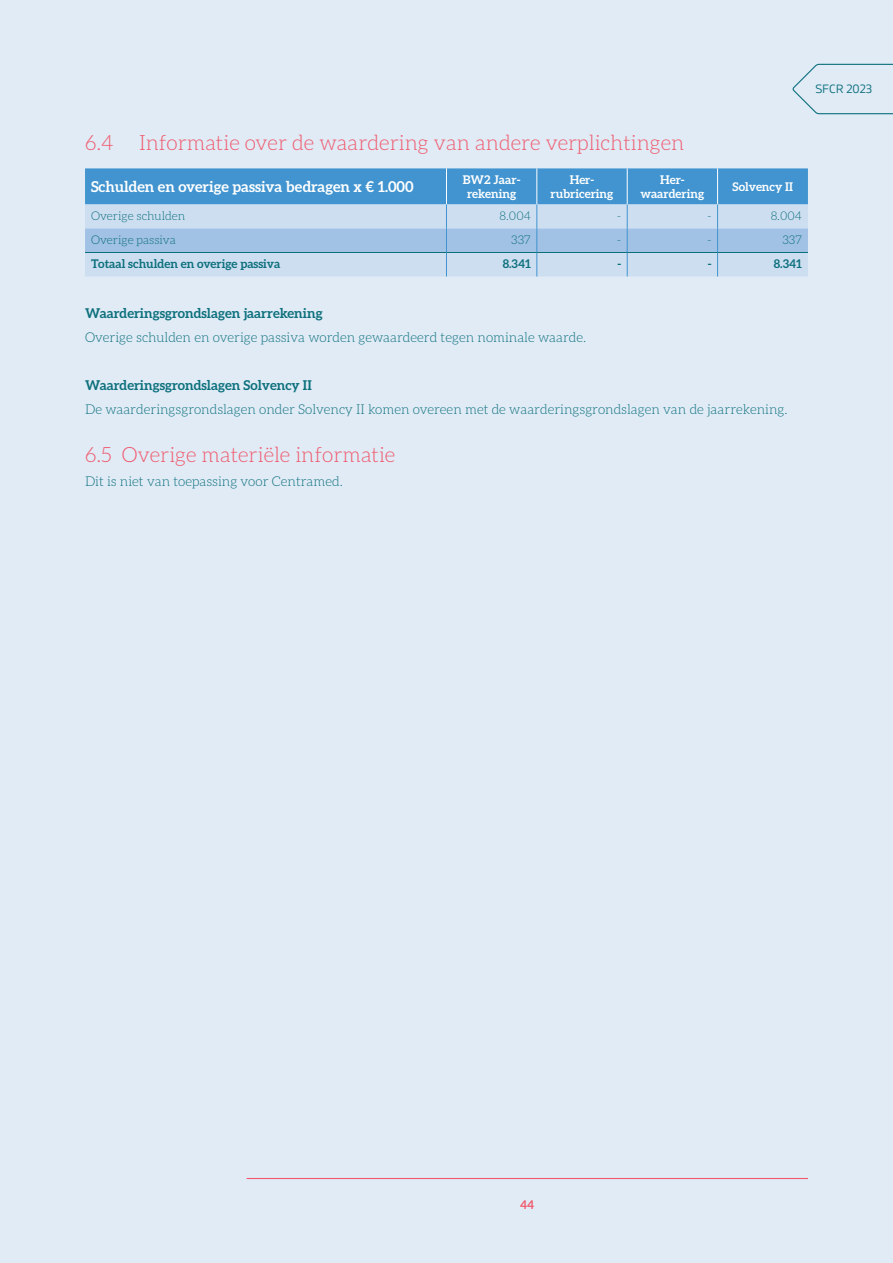
<style>
.page{position:relative;width:893px;height:1263px;background:#e0ebf6}
.page>*{position:absolute;margin:0;border:0;box-sizing:border-box;transform-origin:0 0}
.subtitel{font:300 21px "Aleo";color:#f0596c}
.tabel_body{font:700 15px "Aleo";color:#fff}
.body{font:300 13.5px "Aleo";color:#0c707c}
.kopje_body_bold{font:700 13.5px "Aleo";color:#0c707c}
.tabel_body-2{font:700 12px "Aleo";color:#fff}
.tabel_body-3{font:300 12px "Aleo";color:#0c707c}
.tabel_body-4{font:700 12px "Aleo";color:#0c707c}
.t1{font:12px "Gilam";color:#0c707c}
.t2{font:700 12px "Aleo";color:#f0596c}
</style>
<div class="page">
<hr style="left:247px;top:1178px;width:561px;height:1px;background:#f0596c">
<svg style="left:792px;top:63px;width:101px;height:52px"></svg>
<svg style="left:85px;top:168px;width:723px;height:108px;background:#94bee3"></svg>
<hr style="left:85px;top:252px;width:361px;height:1px;background:#0c707c">
<hr style="left:446px;top:252px;width:91px;height:1px;background:#0c707c">
<hr style="left:537px;top:252px;width:90px;height:1px;background:#0c707c">
<hr style="left:627px;top:252px;width:91px;height:1px;background:#0c707c">
<hr style="left:718px;top:252px;width:90px;height:1px;background:#0c707c">
<p class="t1" style="left:815px;top:80px;width:58px">SFCR 2023</p>
<p class="subtitel" style="left:85px;top:131px;width:601px">6.4 Informatie over de waardering van andere verplichtingen</p>
<p class="tabel_body" style="left:91px;top:178px;width:324px">Schulden en overige passiva bedragen x € 1.000</p>
<p class="tabel_body-2" style="left:463px;top:173px;width:59px">BW2 Jaar-</p>
<p class="tabel_body-2" style="left:467px;top:187px;width:51px">rekening</p>
<p class="tabel_body-2" style="left:570px;top:173px;width:26px">Her-</p>
<p class="tabel_body-2" style="left:551px;top:187px;width:64px">rubricering</p>
<p class="tabel_body-2" style="left:660px;top:173px;width:26px">Her-</p>
<p class="tabel_body-2" style="left:640px;top:187px;width:66px">waardering</p>
<p class="tabel_body-2" style="left:732px;top:180px;width:62px">Solvency II</p>
<p class="tabel_body-3" style="left:91px;top:209px;width:96px">Overige schulden</p>
<p class="tabel_body-3" style="left:500px;top:209px;width:33px">8.004</p>
<p class="tabel_body-3" style="left:617px;top:209px;width:6px">-</p>
<p class="tabel_body-3" style="left:707px;top:209px;width:6px">-</p>
<p class="tabel_body-3" style="left:771px;top:209px;width:33px">8.004</p>
<p class="tabel_body-3" style="left:91px;top:233px;width:86px">Overige passiva</p>
<p class="tabel_body-3" style="left:511px;top:233px;width:21px">337</p>
<p class="tabel_body-3" style="left:617px;top:233px;width:6px">-</p>
<p class="tabel_body-3" style="left:707px;top:233px;width:6px">-</p>
<p class="tabel_body-3" style="left:782px;top:233px;width:21px">337</p>
<p class="tabel_body-4" style="left:91px;top:257px;width:191px">Totaal schulden en overige passiva</p>
<p class="tabel_body-4" style="left:503px;top:257px;width:30px">8.341</p>
<p class="tabel_body-4" style="left:617px;top:257px;width:5px">-</p>
<p class="tabel_body-4" style="left:708px;top:257px;width:5px">-</p>
<p class="tabel_body-4" style="left:774px;top:257px;width:30px">8.341</p>
<p class="kopje_body_bold" style="left:85px;top:305px;width:239px">Waarderingsgrondslagen jaarrekening</p>
<p class="body" style="left:85px;top:330px;width:503px">Overige schulden en overige passiva worden gewaardeerd tegen nominale waarde.</p>
<p class="kopje_body_bold" style="left:85px;top:377px;width:228px">Waarderingsgrondslagen Solvency II</p>
<p class="body" style="left:85px;top:402px;width:704px">De waarderingsgrondslagen onder Solvency II komen overeen met de waarderingsgrondslagen van de jaarrekening.</p>
<p class="subtitel" style="left:85px;top:443px;width:312px">6.5 Overige materiële informatie</p>
<p class="body" style="left:85px;top:474px;width:259px">Dit is niet van toepassing voor Centramed.</p>
<p class="t2" style="left:520px;top:1198px;width:16px">44</p>
</div>
